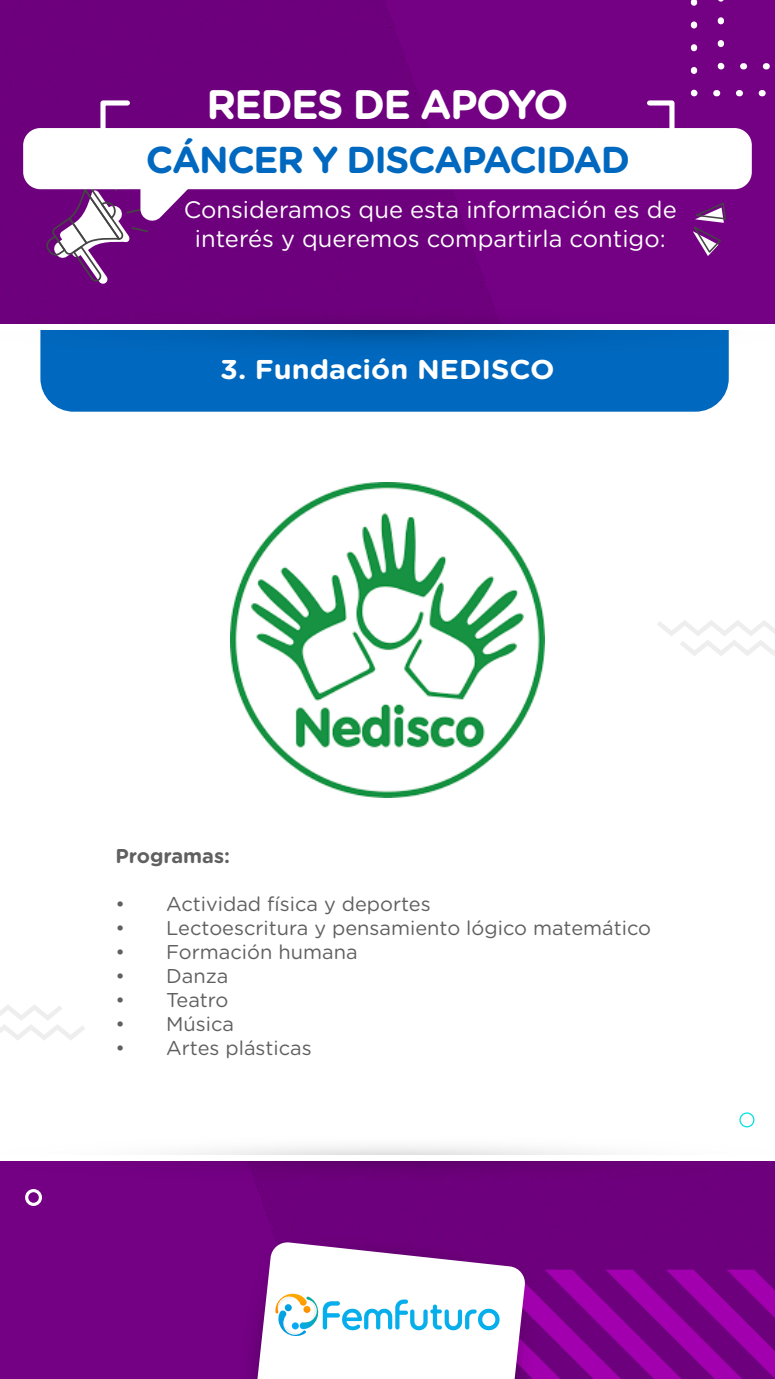
<style>
.page{position:relative;width:775px;height:1379px;background:#740084}
.page>*{position:absolute;margin:0;border:0;box-sizing:border-box;transform-origin:0 0}
.t1{font:700 41.25px "Gotham Rounded";letter-spacing:-.04em;color:#fff}
.t2{font:700 37.5px "Gotham Rounded";letter-spacing:-.04em;color:#0068be}
.t3{font:700 27.25px "Gotham Rounded";color:#fff;scale:1.06 1}
.t4{font:23.75px/28.5px "Gotham Rounded";color:#fff;text-align:center}
.t5{font:20px "Gotham Rounded";color:#606060}
.t6{font:700 20px "Gotham Rounded";color:#606060}
</style>
<div class="page">
<div style="left:0;top:324px;width:775px;height:833px;background:#fff"></div>
<div style="left:40px;top:355px;width:689px;height:57px;background:#0068be"></div>
<svg style="left:0;top:308px;width:775px;height:47px;background:#3c47a5"></svg>
<svg style="left:0;top:1146px;width:775px;height:35px"></svg>
<div style="left:0;top:1155px;width:775px;height:5px;background:#fff"></div>
<div style="left:0;top:324px;width:775px;height:6px;background:#fff"></div>
<svg style="left:713px;top:90px;width:62px;height:6px"></svg>
<svg style="left:691px;top:90px;width:6px;height:6px"></svg>
<svg style="left:691px;top:0;width:6px;height:74px"></svg>
<svg style="left:740px;top:63px;width:35px;height:6px"></svg>
<svg style="left:718px;top:63px;width:6px;height:6px"></svg>
<svg style="left:718px;top:0;width:6px;height:47px"></svg>
<div style="left:49px;top:713px;width:17px;height:17px;border:3px solid #fff;border-radius:50%"></div>
<div style="left:25px;top:1189px;width:17px;height:17px;border:3px solid #fff;border-radius:50%"></div>
<div style="left:739px;top:1112px;width:15px;height:15px;border:1px solid #00e1df;border-radius:50%"></div>
<svg style="left:692px;top:201px;width:35px;height:55px;background:#883693"></svg>
<svg style="left:657px;top:620px;width:118px;height:36px"></svg>
<svg style="left:0;top:1005px;width:85px;height:35px"></svg>
<svg style="left:239px;top:1236px;width:536px;height:143px"></svg>
<img style="left:760px;top:0;width:15px;height:27px">
<img style="left:230px;top:483px;width:315px;height:314px">
<svg style="left:98px;top:98px;width:35px;height:30px"></svg>
<svg style="left:644px;top:98px;width:33px;height:30px"></svg>
<svg style="left:44px;top:189px;width:149px;height:95px"></svg>
<div style="left:23px;top:128px;width:729px;height:61px;background:#fff;border-radius:17px"></div>
<h1 class="t1" style="left:206px;top:74px;width:364px">REDES DE APOYO</h1>
<h2 class="t2" style="left:146px;top:132px;width:486px">CÁNCER Y DISCAPACIDAD</h2>
<p class="t4" style="left:184px;top:194px;width:494px">Consideramos que esta información es de interés y queremos compartirla contigo:</p>
<h3 class="t3" style="left:220px;top:350px;width:317px">3. Fundación NEDISCO</h3>
<p class="t6" style="left:115px;top:841px;width:116px">Programas:</p>
<p class="t5" style="left:115px;top:890px;width:317px">• Actividad física y deportes</p>
<p class="t5" style="left:115px;top:914px;width:537px">• Lectoescritura y pensamiento lógico matemático</p>
<p class="t5" style="left:115px;top:938px;width:244px">• Formación humana</p>
<p class="t5" style="left:115px;top:962px;width:115px">• Danza</p>
<p class="t5" style="left:115px;top:986px;width:115px">• Teatro</p>
<p class="t5" style="left:115px;top:1010px;width:120px">• Música</p>
<p class="t5" style="left:115px;top:1034px;width:198px">• Artes plásticas</p>
</div>
